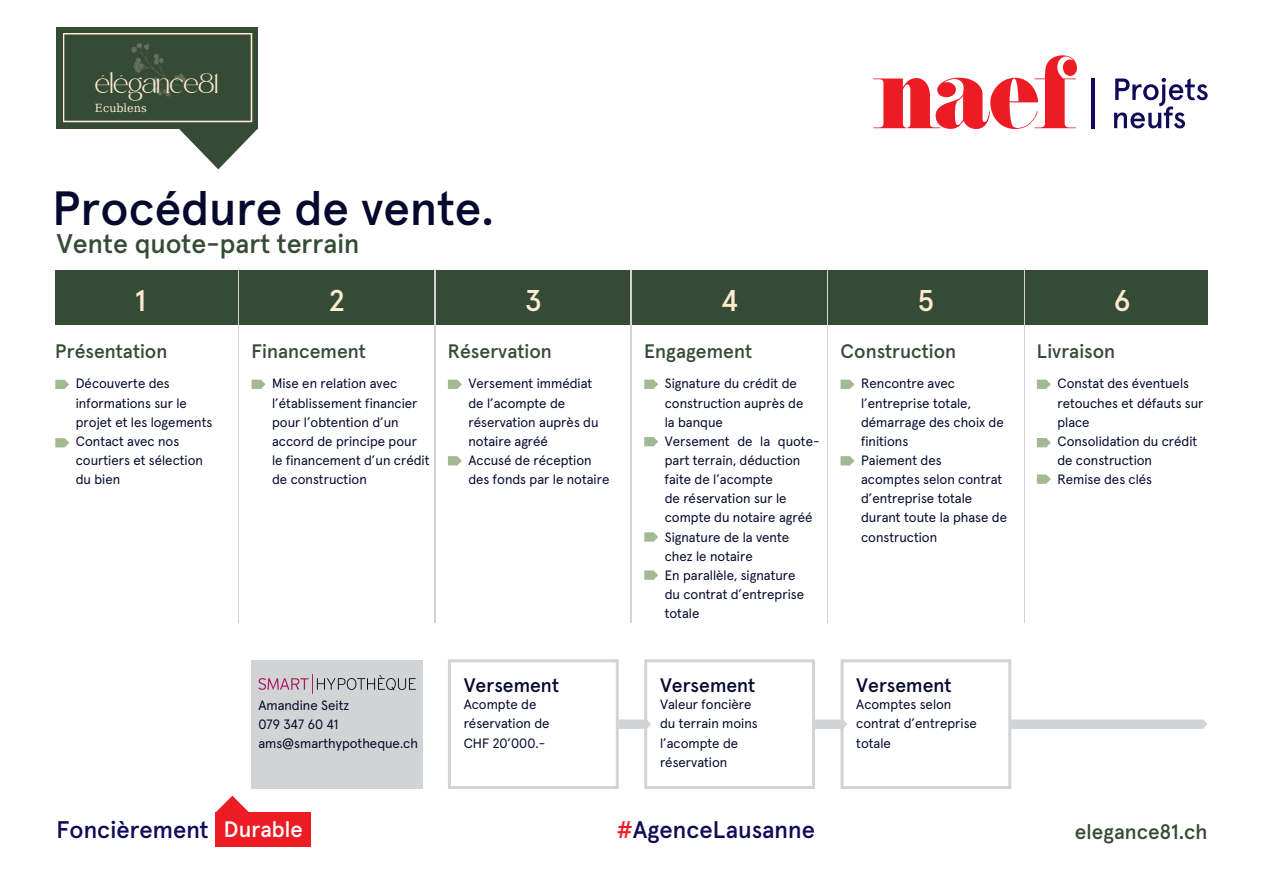
<style>
.page{position:relative;width:1263px;height:894px;background:#fff}
.page>*{position:absolute;margin:0;border:0;box-sizing:border-box;transform-origin:0 0}
.t1{font:500 48px "Apercu";color:#04092d}
.t2{font:500 30px "Apercu";color:#ffebd0}
.t3{font:500 27px "Apercu";color:#354b35}
.t4{font:500 24px "Apercu";color:#110a58}
.t5{font:500 22.35px "Apercu";color:#fff}
.t6{font:500 21px "Apercu";color:#354b35}
.t7{font:500 19.5px "Apercu";color:#354b35}
.t8{font:500 19.5px "Apercu";color:#04092d}
.t9{font:13.65px "Safira March";color:#ffebd0}
.t10{font:13.5px/19.2px "Apercu";color:#04092d}
.t11{font:11.1px "DejaVu Serif";color:#ffebd0}
.s1{color:#ed1c24}
</style>
<div class="page">
<div style="left:55px;top:270px;width:1153px;height:54px;background:#354b35"></div>
<svg style="left:252px;top:379px;width:14px;height:10px"></svg>
<svg style="left:448px;top:379px;width:14px;height:10px"></svg>
<svg style="left:644px;top:379px;width:14px;height:10px"></svg>
<svg style="left:840px;top:379px;width:14px;height:10px"></svg>
<svg style="left:1037px;top:379px;width:14px;height:10px"></svg>
<svg style="left:1037px;top:438px;width:14px;height:9px"></svg>
<hr style="left:434px;top:270px;width:1px;height:352px;background:#d1d3d4">
<hr style="left:631px;top:270px;width:1px;height:352px;background:#d1d3d4">
<hr style="left:827px;top:270px;width:1px;height:352px;background:#d1d3d4">
<hr style="left:1024px;top:270px;width:1px;height:352px;background:#d1d3d4">
<hr style="left:238px;top:270px;width:1px;height:352px;background:#d1d3d4">
<svg style="left:55px;top:379px;width:14px;height:10px"></svg>
<svg style="left:55px;top:438px;width:14px;height:9px"></svg>
<svg style="left:216px;top:795px;width:33px;height:17px"></svg>
<div style="left:215px;top:812px;width:95px;height:34px;background:#ed1c24"></div>
<svg style="left:873px;top:55px;width:204px;height:74px"></svg>
<hr style="left:1092px;top:78px;width:2px;height:50px;background:#110a58">
<svg style="left:448px;top:659px;width:760px;height:129px"></svg>
<svg style="left:1114px;top:78px;width:94px;height:50px"></svg>
<svg style="left:448px;top:456px;width:14px;height:9px"></svg>
<svg style="left:644px;top:437px;width:14px;height:9px"></svg>
<svg style="left:644px;top:532px;width:14px;height:9px"></svg>
<svg style="left:644px;top:570px;width:14px;height:9px"></svg>
<svg style="left:841px;top:456px;width:14px;height:9px"></svg>
<svg style="left:1037px;top:474px;width:14px;height:9px"></svg>
<svg style="left:178px;top:128px;width:80px;height:41px"></svg>
<div style="left:56px;top:27px;width:202px;height:101px;background:#354b35"></div>
<svg style="left:63px;top:33px;width:189px;height:89px"></svg>
<img style="left:118px;top:38px;width:83px;height:70px">
<div style="left:252px;top:660px;width:170px;height:128px;background:#d1d3d4"></div>
<p class="t9" style="left:95px;top:80px;width:125px">élégance81</p>
<p class="t11" style="left:95px;top:102px;width:53px">Ecublens</p>
<p class="t1" style="left:53px;top:187px;width:443px">Procédure de vente.</p>
<h4 class="t3" style="left:56px;top:232px;width:305px">Vente quote-part terrain</h4>
<h3 class="t2" style="left:135px;top:287px;width:12px">1</h3>
<p class="t2" style="left:329px;top:287px;width:17px">2</p>
<p class="t2" style="left:525px;top:287px;width:18px">3</p>
<p class="t2" style="left:721px;top:287px;width:18px">4</p>
<h4 class="t2" style="left:918px;top:287px;width:17px">5</h4>
<p class="t2" style="left:1114px;top:287px;width:18px">6</p>
<p class="t7" style="left:55px;top:342px;width:114px">Présentation</p>
<p class="t7" style="left:252px;top:342px;width:116px">Financement</p>
<p class="t7" style="left:448px;top:342px;width:105px">Réservation</p>
<h4 class="t10" style="left:76px;top:375px;width:96px">Découverte des</h4>
<p class="t10" style="left:76px;top:394px;width:113px">informations sur le</p>
<p class="t10" style="left:76px;top:413px;width:138px">projet et les logements</p>
<p class="t10" style="left:76px;top:432px;width:105px">Contact avec nos</p>
<p class="t10" style="left:76px;top:451px;width:129px">courtiers et sélection</p>
<p class="t10" style="left:76px;top:470px;width:46px">du bien</p>
<p class="t10" style="left:272px;top:375px;width:159px">Mise en relation avec l’établissement financier pour l’obtention d’un accord de principe pour le financement d’un crédit</p>
<p class="t10" style="left:272px;top:470px;width:96px">de construction</p>
<p class="t10" style="left:468px;top:375px;width:125px">Versement immédiat</p>
<p class="t10" style="left:468px;top:394px;width:98px">de l’acompte de</p>
<p class="t10" style="left:468px;top:413px;width:132px">réservation auprès du</p>
<p class="t10" style="left:468px;top:432px;width:81px">notaire agréé</p>
<p class="t10" style="left:468px;top:451px;width:125px">Accusé de réception</p>
<p class="t10" style="left:468px;top:470px;width:143px">des fonds par le notaire</p>
<p class="t10" style="left:258px;top:696px;width:92px">Amandine Seitz</p>
<h4 class="t10" style="left:258px;top:715px;width:82px">079 347 60 41</h4>
<p class="t10" style="left:258px;top:734px;width:161px">ams@smarthypotheque.ch</p>
<p class="t8" style="left:464px;top:676px;width:97px">Versement</p>
<p class="t10" style="left:464px;top:695px;width:87px">Acompte de réservation de<br>CHF 20’000.-</p>
<h4 class="t7" style="left:644px;top:342px;width:109px">Engagement</h4>
<p class="t10" style="left:665px;top:375px;width:134px">Signature du crédit de</p>
<p class="t10" style="left:665px;top:394px;width:140px">construction auprès de</p>
<p class="t10" style="left:665px;top:413px;width:60px">la banque</p>
<p class="t10" style="left:665px;top:432px;width:156px">Versement de la quote&shy;part terrain, déduction</p>
<p class="t10" style="left:665px;top:470px;width:110px">faite de l’acompte</p>
<p class="t10" style="left:665px;top:489px;width:123px">de réservation sur le</p>
<p class="t10" style="left:665px;top:508px;width:149px">compte du notaire agréé</p>
<p class="t10" style="left:665px;top:528px;width:126px">Signature de la vente</p>
<p class="t10" style="left:665px;top:547px;width:90px">chez le notaire</p>
<p class="t10" style="left:665px;top:566px;width:132px">En parallèle, signature</p>
<p class="t10" style="left:665px;top:585px;width:141px">du contrat d’entreprise</p>
<p class="t10" style="left:665px;top:604px;width:36px">totale</p>
<h4 class="t7" style="left:841px;top:342px;width:117px">Construction</h4>
<p class="t10" style="left:861px;top:375px;width:95px">Rencontre avec</p>
<p class="t10" style="left:861px;top:394px;width:111px">l’entreprise totale,</p>
<p class="t10" style="left:861px;top:413px;width:144px">démarrage des choix de</p>
<p class="t10" style="left:861px;top:432px;width:49px">finitions</p>
<p class="t10" style="left:861px;top:451px;width:82px">Paiement des</p>
<p class="t10" style="left:861px;top:470px;width:143px">acomptes selon contrat</p>
<p class="t10" style="left:861px;top:489px;width:113px">d’entreprise totale</p>
<p class="t10" style="left:861px;top:508px;width:147px">durant toute la phase de</p>
<p class="t10" style="left:861px;top:528px;width:78px">construction</p>
<h4 class="t8" style="left:660px;top:676px;width:97px">Versement</h4>
<p class="t10" style="left:660px;top:695px;width:99px">Valeur foncière du terrain moins l’acompte de réservation</p>
<h4 class="t8" style="left:856px;top:676px;width:97px">Versement</h4>
<p class="t10" style="left:856px;top:695px;width:122px">Acomptes selon contrat d’entreprise totale</p>
<h4 class="t7" style="left:1037px;top:342px;width:80px">Livraison</h4>
<p class="t10" style="left:1057px;top:375px;width:133px">Constat des éventuels</p>
<p class="t10" style="left:1057px;top:394px;width:148px">retouches et défauts sur</p>
<p class="t10" style="left:1057px;top:413px;width:34px">place</p>
<p class="t10" style="left:1057px;top:432px;width:141px">Consolidation du crédit</p>
<h3 class="t10" style="left:1057px;top:451px;width:96px">de construction</h3>
<p class="t10" style="left:1057px;top:470px;width:96px">Remise des clés</p>
<h1 class="t4" style="left:56px;top:819px;width:154px">Foncièrement</h1>
<p class="t5" style="left:224px;top:819px;width:80px">Durable</p>
<h2 class="t4" style="left:617px;top:818px;width:200px"><span class="s1">#</span>AgenceLausanne</h2>
<p class="t6" style="left:1075px;top:821px;width:134px">elegance81.ch</p>
</div>
